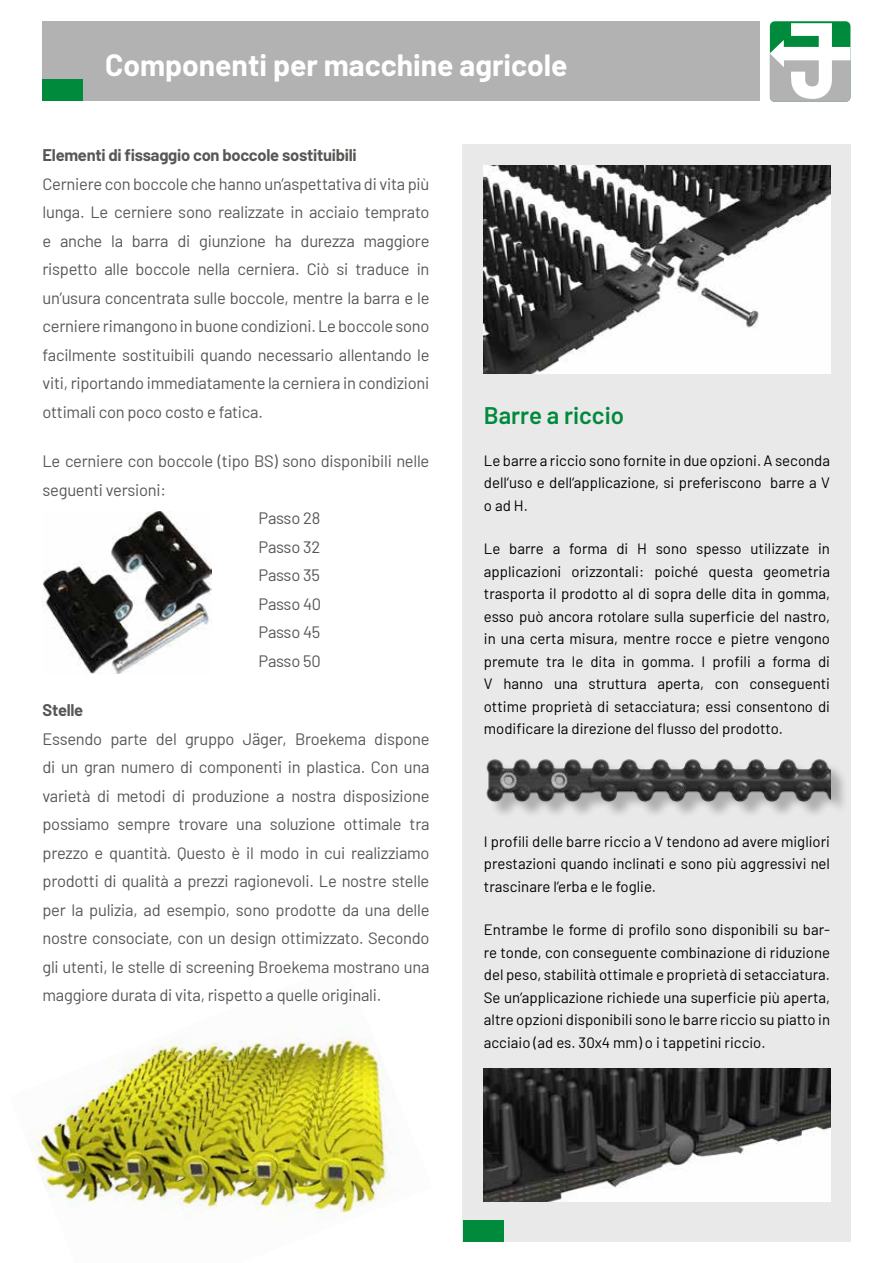
<style>
.page{position:relative;width:893px;height:1263px;background:#fff}
.page>*{position:absolute;margin:0;border:0;box-sizing:border-box;transform-origin:0 0}
.t1{font:700 30px "Barlow";color:#fff}
.t2{font:600 24px "Barlow";color:#008a3c}
.t3{font:16.5px/28.5px "Barlow";letter-spacing:-.015em;color:#575756;text-align:justify}
.t4{font:700 16.5px "Barlow";letter-spacing:-.015em;color:#575756}
.t5{font:15px/22.5px "Barlow";color:#000;text-align:justify}
</style>
<div class="page">
<div style="left:43px;top:21px;width:717px;height:80px;background:#b3b2b2"></div>
<div style="left:43px;top:79px;width:40px;height:22px;background:#008a3c"></div>
<div style="left:770px;top:21px;width:80px;height:81px;background:#008a3c;border-radius:5px"></div>
<svg style="left:770px;top:23px;width:80px;height:79px"></svg>
<img style="left:26px;top:1028px;width:368px;height:191px">
<div style="left:463px;top:145px;width:388px;height:1097px;background:#e9e9e9"></div>
<img style="left:484px;top:166px;width:346px;height:208px">
<div style="left:489px;top:762px;width:360px;height:57px;background:#000;opacity:.25"></div>
<img style="left:486px;top:759px;width:344px;height:60px">
<img style="left:484px;top:1069px;width:346px;height:133px">
<div style="left:463px;top:1220px;width:40px;height:22px;background:#008a3c"></div>
<img style="left:43px;top:511px;width:169px;height:163px">
<h1 class="t1" style="left:105px;top:43px;width:464px">Componenti per macchine agricole</h1>
<p class="t4" style="left:43px;top:143px;width:316px">Elementi di fissaggio con boccole sostituibili</p>
<p class="t3" style="left:43px;top:168px;width:388px">Cerniere con boccole che hanno un’aspettativa di vita più lunga. Le cerniere sono realizzate in acciaio temprato e anche la barra di giunzione ha durezza maggiore rispetto alle boccole nella cerniera. Ciò si traduce in un’usura concentrata sulle boccole, mentre la barra e le cerniere rimangono in buone condizioni. Le boccole sono facilmente sostituibili quando necessario allentando le viti, riportando immediatamente la cerniera in condizioni ottimali con poco costo e fatica.</p>
<p class="t3" style="left:43px;top:446px;width:388px">Le cerniere con boccole (tipo BS) sono disponibili nelle</p>
<p class="t3" style="left:43px;top:474px;width:125px">seguenti versioni:</p>
<p class="t3" style="left:259px;top:503px;width:63px">Passo 28</p>
<p class="t3" style="left:259px;top:531px;width:63px">Passo 32</p>
<p class="t3" style="left:259px;top:560px;width:63px">Passo 35</p>
<p class="t3" style="left:259px;top:588px;width:64px">Passo 40</p>
<p class="t3" style="left:259px;top:617px;width:63px">Passo 45</p>
<p class="t3" style="left:259px;top:645px;width:64px">Passo 50</p>
<p class="t4" style="left:43px;top:698px;width:42px">Stelle</p>
<p class="t3" style="left:43px;top:723px;width:388px">Essendo parte del gruppo Jäger, Broekema dispone di un gran numero di componenti in plastica. Con una varietà di metodi di produzione a nostra disposizione possiamo sempre trovare una soluzione ottimale tra prezzo e quantità. Questo è il modo in cui realizziamo prodotti di qualità a prezzi ragionevoli. Le nostre stelle per la pulizia, ad esempio, sono prodotte da una delle nostre consociate, con un design ottimizzato. Secondo gli utenti, le stelle di screening Broekema mostrano una maggiore durata di vita, rispetto a quelle originali.</p>
<h2 class="t2" style="left:484px;top:397px;width:142px">Barre a riccio</h2>
<p class="t5" style="left:484px;top:448px;width:348px">Le barre a riccio sono fornite in due opzioni. A seconda dell‘uso e dell‘applicazione, si preferiscono barre a V o ad H.</p>
<p class="t5" style="left:484px;top:536px;width:348px">Le barre a forma di H sono spesso utilizzate in applicazioni orizzontali: poiché questa geometria trasporta il prodotto al di sopra delle dita in gomma, esso può ancora rotolare sulla superficie del nastro, in una certa misura, mentre rocce e pietre vengono premute tra le dita in gomma. I profili a forma di V hanno una struttura aperta, con conseguenti ottime proprietà di setacciatura; essi consentono di modificare la direzione del flusso del prodotto.</p>
<p class="t5" style="left:484px;top:829px;width:348px">I profili delle barre riccio a V tendono ad avere migliori prestazioni quando inclinati e sono più aggressivi nel trascinare l‘erba e le foglie.</p>
<p class="t5" style="left:484px;top:917px;width:348px">Entrambe le forme di profilo sono disponibili su bar&shy;re tonde, con conseguente combinazione di riduzione del peso, stabilità ottimale e proprietà di setacciatura.<br>Se un‘applicazione richiede una superficie più aperta, altre opzioni disponibili sono le barre riccio su piatto in acciaio (ad es. 30x4 mm) o i tappetini riccio.</p>
</div>
